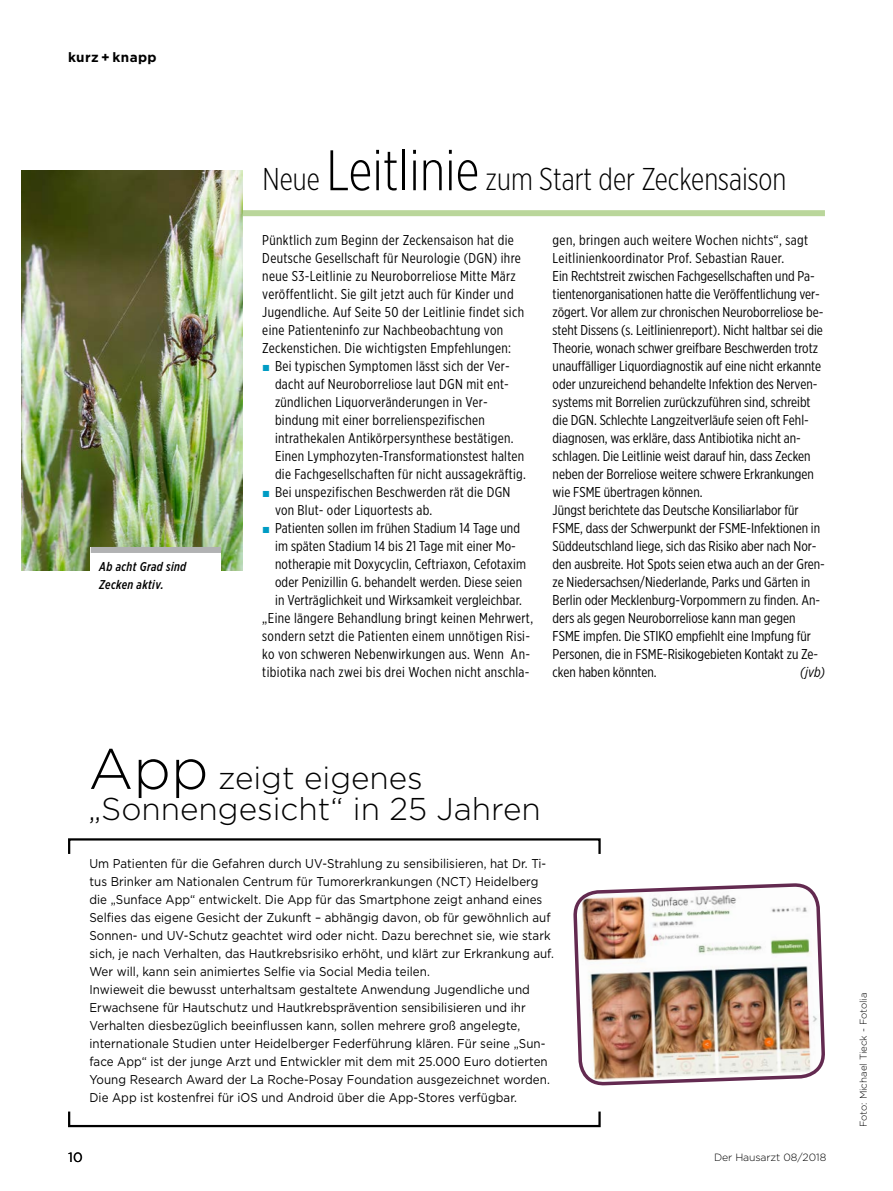
<style>
.page{position:relative;width:893px;height:1191px;background:#fff}
.page>*{position:absolute;margin:0;border:0;box-sizing:border-box;transform-origin:0 0}
.t1{font:300 31.5px/31.5px "Gotham";color:#000}
.t2{font:300 31.5px "Gotham X Narrow";color:#000}
.t3{font:14.25px/18px "Gotham X Narrow";color:#000}
.t4{font:14.25px/18px "Gotham X Narrow";letter-spacing:.025em;color:#000}
.t5{font:14.25px/18px "Gotham X Narrow";letter-spacing:.02em;color:#000}
.t6{font:italic 14.25px "Gotham X Narrow";color:#000}
.t7{font:700 13.5px "Gotham";letter-spacing:.03em;color:#000}
.t8{font:13.5px "Gotham";color:#000}
.t9{font:12.75px/18px "Gotham";letter-spacing:.005em;color:#000;scale:.91 1}
.t10{font:italic 500 12.75px/18px "Gotham X Narrow";letter-spacing:.03em;color:#000}
.t11{font:300 10.5px "Gotham";letter-spacing:-.01em;color:#000}
.t12{font:300 9.75px "Gotham";color:#000}
.s1{font-size:57px}
.s2{font-family:"European Pi CRM 3";color:#009cc4}
</style>
<div class="page">
<div style="left:68px;top:838px;width:533px;height:17px;border:2px solid #000"></div>
<div style="left:68px;top:1110px;width:533px;height:17px;border:2px solid #000"></div>
<img style="left:574px;top:884px;width:250px;height:200px">
<div style="left:242px;top:210px;width:583px;height:6px;background:#bad69b"></div>
<img style="left:21px;top:170px;width:221px;height:401px">
<div style="left:91px;top:547px;width:130px;height:96px;background:#fff"></div>
<div style="left:91px;top:547px;width:130px;height:6px;background:#b1b2b3"></div>
<p class="t7" style="left:68px;top:48px;width:90px">kurz + knapp</p>
<p class="t10" style="left:99px;top:557px;width:89px">Ab acht Grad sind<br>Zecken aktiv.</p>
<h1 class="t2" style="left:263px;top:161px;width:525px">Neue <span class="s1">Leitlinie</span> zum Start der Zeckensaison</h1>
<p class="t4" style="left:262px;top:231px;width:263px">Pünktlich zum Beginn der Zeckensaison hat die Deutsche Gesellschaft für Neurologie (DGN) ihre neue S3-Leitlinie zu Neuroborreliose Mitte März veröffentlicht. Sie gilt jetzt auch für Kinder und Jugendliche. Auf Seite 50 der Leitlinie findet sich eine Patienteninfo zur Nachbeobachtung von Zeckenstichen. Die wichtigsten Empfehlungen:</p>
<p class="t5" style="left:275px;top:357px;width:252px;text-indent:-13px"><span class="s2">▪</span> Bei typischen Symptomen lässt sich der Ver&shy;dacht auf Neuroborreliose laut DGN mit ent&shy;zündlichen Liquorveränderungen in Ver&shy;bindung mit einer borrelienspezifischen intrathekalen Antikörpersynthese bestätigen.<br>Einen Lymphozyten-Transformationstest halten die Fachgesellschaften für nicht aussagekräftig.</p>
<p class="t5" style="left:275px;top:483px;width:237px;text-indent:-13px"><span class="s2">▪</span> Bei unspezifischen Beschwerden rät die DGN von Blut- oder Liquortests ab.</p>
<p class="t3" style="left:262px;top:519px;width:259px"><span class="s2">▪</span> Patienten sollen im frühen Stadium 14 Tage und</p>
<p class="t3" style="left:275px;top:537px;width:242px">im späten Stadium 14 bis 21 Tage mit einer Mo-</p>
<p class="t3" style="left:275px;top:555px;width:253px">notherapie mit Doxycyclin, Ceftriaxon, Cefotaxim</p>
<p class="t3" style="left:275px;top:573px;width:249px">oder Penizillin G. behandelt werden. Diese seien</p>
<p class="t3" style="left:275px;top:591px;width:248px">in Verträglichkeit und Wirksamkeit vergleichbar.</p>
<p class="t4" style="left:262px;top:609px;width:272px">„Eine längere Behandlung bringt keinen Mehrwert,</p>
<p class="t4" style="left:262px;top:627px;width:269px">sondern setzt die Patienten einem unnötigen Risi-</p>
<p class="t4" style="left:262px;top:645px;width:269px">ko von schweren Nebenwirkungen aus. Wenn An-</p>
<p class="t4" style="left:262px;top:663px;width:269px">tibiotika nach zwei bis drei Wochen nicht anschla-</p>
<p class="t3" style="left:553px;top:231px;width:274px">gen, bringen auch weitere Wochen nichts“, sagt Leitlinienkoordinator Prof. Sebastian Rauer.<br>Ein Rechtstreit zwischen Fachgesellschaften und Pa&shy;tientenorganisationen hatte die Veröffentlichung ver&shy;zögert. Vor allem zur chronischen Neuroborreliose be&shy;steht Dissens (s. Leitlinienreport). Nicht haltbar sei die Theorie, wonach schwer greifbare Beschwerden trotz unauffälliger Liquordiagnostik auf eine nicht erkannte oder unzureichend behandelte Infektion des Nerven&shy;systems mit Borrelien zurückzuführen sind, schreibt die DGN. Schlechte Langzeitverläufe seien oft Fehl&shy;diagnosen, was erkläre, dass Antibiotika nicht an&shy;schlagen. Die Leitlinie weist darauf hin, dass Zecken neben der Borreliose weitere schwere Erkrankungen wie FSME übertragen können.<br>Jüngst berichtete das Deutsche Konsiliarlabor für FSME, dass der Schwerpunkt der FSME-Infektionen in Süddeutschland liege, sich das Risiko aber nach Nor&shy;den ausbreite. Hot Spots seien etwa auch an der Gren&shy;ze Niedersachsen/Niederlande, Parks und Gärten in Berlin oder Mecklenburg-Vorpommern zu finden. An&shy;ders als gegen Neuroborreliose kann man gegen FSME impfen. Die STIKO empfiehlt eine Impfung für Personen, die in FSME-Risikogebieten Kontakt zu Ze&shy;cken haben könnten.</p>
<p class="t6" style="left:800px;top:664px;width:26px">(jvb)</p>
<h1 class="t1" style="left:88px;top:761px;width:454px"><span class="s1">App</span> zeigt eigenes „Sonnengesicht“ in 25 Jahren</h1>
<p class="t9" style="left:89px;top:854px;width:512px">Um Patienten für die Gefahren durch UV-Strahlung zu sensibilisieren, hat Dr. Ti&shy;tus Brinker am Nationalen Centrum für Tumorerkrankungen (NCT) Heidelberg die „Sunface App“ entwickelt. Die App für das Smartphone zeigt anhand eines Selfies das eigene Gesicht der Zukunft – abhängig davon, ob für gewöhnlich auf Sonnen- und UV-Schutz geachtet wird oder nicht. Dazu berechnet sie, wie stark sich, je nach Verhalten, das Hautkrebsrisiko erhöht, und klärt zur Erkrankung auf.<br>Wer will, kann sein animiertes Selfie via Social Media teilen.<br>Inwieweit die bewusst unterhaltsam gestaltete Anwendung Jugendliche und Erwachsene für Hautschutz und Hautkrebsprävention sensibilisieren und ihr Verhalten diesbezüglich beeinflussen kann, sollen mehrere groß angelegte, internationale Studien unter Heidelberger Federführung klären. Für seine „Sun&shy;face App“ ist der junge Arzt und Entwickler mit dem mit 25.000 Euro dotierten Young Research Award der La Roche-Posay Foundation ausgezeichnet worden.<br>Die App ist kostenfrei für iOS und Android über die App-Stores verfügbar.</p>
<p class="t8" style="left:68px;top:1148px;width:16px">10</p>
<p class="t11" style="left:714px;top:1150px;width:114px">Der Hausarzt 08/2018</p>
<p class="t12" style="left:857px;top:1127px;width:136px;rotate:-90deg">Foto: Michael Tieck - Fotolia</p>
</div>
